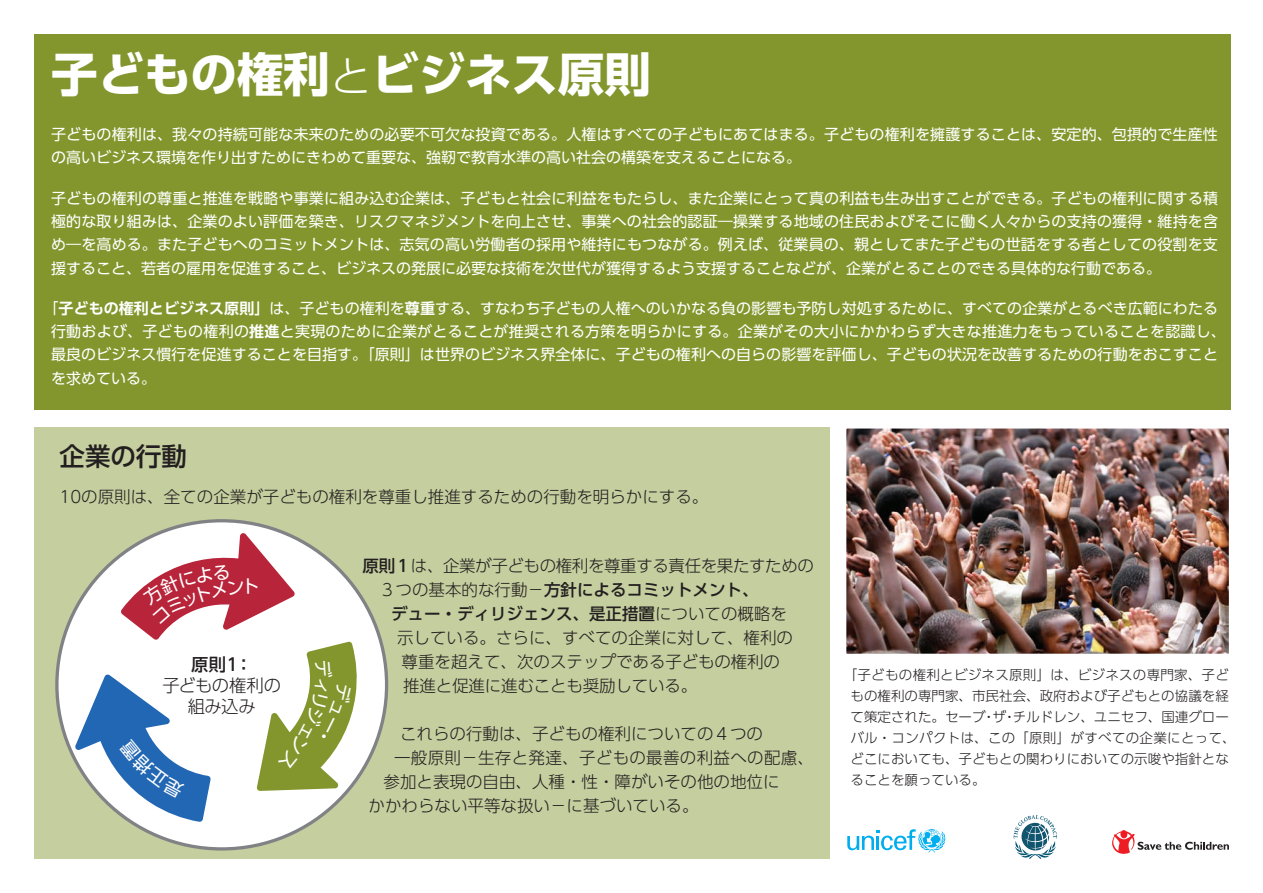
<style>
.page{position:relative;width:1263px;height:893px;background:#fff}
.page>*{position:absolute;margin:0;border:0;box-sizing:border-box;transform-origin:0 0}
.t1{font:700 46.5px "UD Shin Go Pro";color:#fff}
.t2{font:500 25.5px "UD Shin Go Pro";color:#231f20}
.t3{font:300 17.4px/20.9px "UD Shin Go Pro";letter-spacing:-.025em;color:#231f20;text-align:center}
.t4{font:500 17.4px "UD Shin Go Pro";color:#231f20}
.t5{font:300 16.5px "UD Shin Go Pro";color:#231f20}
.t6{font:500 16.5px "UD Shin Go Pro";color:#231f20}
.t7{font:300 16.5px "UD Shin Go Pro";letter-spacing:-.025em;color:#231f20}
.t8{font:300 16.5px "UD Shin Go Pro";letter-spacing:.02em;color:#231f20}
.t9{font:15px/23.2px "UD Shin Go Pro";letter-spacing:.005em;color:#fff}
.t10{font:300 13.5px/21px "UD Shin Go Pro";color:#231f20}
.s1{font-weight:300;font-size:41.85px}
.s2{font-family:"UD Shin Go Pro De";font-weight:700}
.s3{font-weight:500}
.s4{font-weight:300}
</style>
<div class="page">
<div style="left:34px;top:34px;width:1196px;height:375px;background:#83962d"></div>
<div style="left:34px;top:427px;width:795px;height:432px;background:#c5ce9e"></div>
<img style="left:824px;top:406px;width:407px;height:270px">
<div style="left:57px;top:521px;width:330px;height:328px;background:#fff;border-radius:50%"></div>
<svg style="left:847px;top:829px;width:98px;height:23px"></svg>
<svg style="left:1013px;top:815px;width:44px;height:44px"></svg>
<svg style="left:1112px;top:830px;width:117px;height:24px"></svg>
<svg style="left:75px;top:533px;width:283px;height:289px"></svg>
<h1 class="t1" style="left:51px;top:37px;width:601px">子どもの権利<span class="s1">と</span>ビジネス原則</h1>
<p class="t9" style="left:51px;top:122px;width:1168px">子どもの権利は、我々の持続可能な未来のための必要不可欠な投資である。人権はすべての子どもにあてはまる。子どもの権利を擁護することは、安定的、包摂的で生産性の高いビジネス環境を作り出すためにきわめて重要な、強靭で教育水準の高い社会の構築を支えることになる。</p>
<p class="t9" style="left:51px;top:186px;width:1169px;text-align:justify">子どもの権利の尊重と推進を戦略や事業に組み込む企業は、子どもと社会に利益をもたらし、また企業にとって真の利益も生み出すことができる。子どもの権利に関する積極的な取り組みは、企業のよい評価を築き、リスクマネジメントを向上させ、事業への社会的認証―操業する地域の住民およびそこに働く人々からの支持の獲得・維持を含め―を高める。また子どもへのコミットメントは、志気の高い労働者の採用や維持にもつながる。例えば、従業員の、親としてまた子どもの世話をする者としての役割を支援すること、若者の雇用を促進すること、ビジネスの発展に必要な技術を次世代が獲得するよう支援することなどが、企業がとることのできる具体的な行動である。</p>
<p class="t9" style="left:51px;top:296px;width:1176px;text-indent:-8px">「<span class="s2">子どもの権利とビジネス原則」</span>は、子どもの権利を<span class="s2">尊重</span>する、すなわち子どもの人権へのいかなる負の影響も予防し対処するために、すべての企業がとるべき広範にわたる行動および、子どもの権利の<span class="s2">推進</span>と実現のために企業がとることが推奨される方策を明らかにする。企業がその大小にかかわらず大きな推進力をもっていることを認識し、最良のビジネス慣行を促進することを目指す。「原則」は世界のビジネス界全体に、子どもの権利への自らの影響を評価し、子どもの状況を改善するための行動をおこすことを求めている。</p>
<h2 class="t2" style="left:60px;top:435px;width:129px">企業の行動</h2>
<p class="t5" style="left:60px;top:483px;width:650px">10の原則は、全ての企業が子どもの権利を尊重し推進するための行動を明らかにする。</p>
<p class="t4" style="left:191px;top:650px;width:63px">原則１：</p>
<p class="t3" style="left:162px;top:674px;width:120px">子どもの権利の組み込み</p>
<p class="t7" style="left:363px;top:552px;width:453px"><span class="s3">原則１</span>は、企業が子どもの権利を尊重する責任を果たすための</p>
<p class="t6" style="left:379px;top:576px;width:381px"><span class="s4">３つの基本的な行動－</span>方針によるコミットメント、</p>
<p class="t6" style="left:391px;top:600px;width:398px">デュー・ディリジェンス、是正措置<span class="s4">についての概略を</span></p>
<p class="t5" style="left:397px;top:624px;width:397px">示している。さらに、すべての企業に対して、権利の</p>
<p class="t5" style="left:402px;top:648px;width:380px">尊重を超えて、次のステップである子どもの権利の</p>
<p class="t5" style="left:403px;top:672px;width:296px">推進と促進に進むことも奨励している。</p>
<p class="t5" style="left:400px;top:720px;width:364px">これらの行動は、子どもの権利についての４つの</p>
<p class="t8" style="left:394px;top:744px;width:422px">一般原則－生存と発達、子どもの最善の利益への配慮、</p>
<p class="t5" style="left:384px;top:768px;width:397px">参加と表現の自由、人種・性・障がいその他の地位に</p>
<p class="t5" style="left:369px;top:792px;width:331px">かかわらない平等な扱い－に基づいている。</p>
<p class="t10" style="left:850px;top:664px;width:387px;text-indent:-7px">「子どもの権利とビジネス原則」は、ビジネスの専門家、子どもの権利の専門家、市民社会、政府および子どもとの協議を経て策定された。セーブ・ザ・チルドレン、ユニセフ、国連グローバル・コンパクトは、この「原則」がすべての企業にとって、どこにおいても、子どもとの関わりにおいての示唆や指針となることを願っている。</p>
</div>
